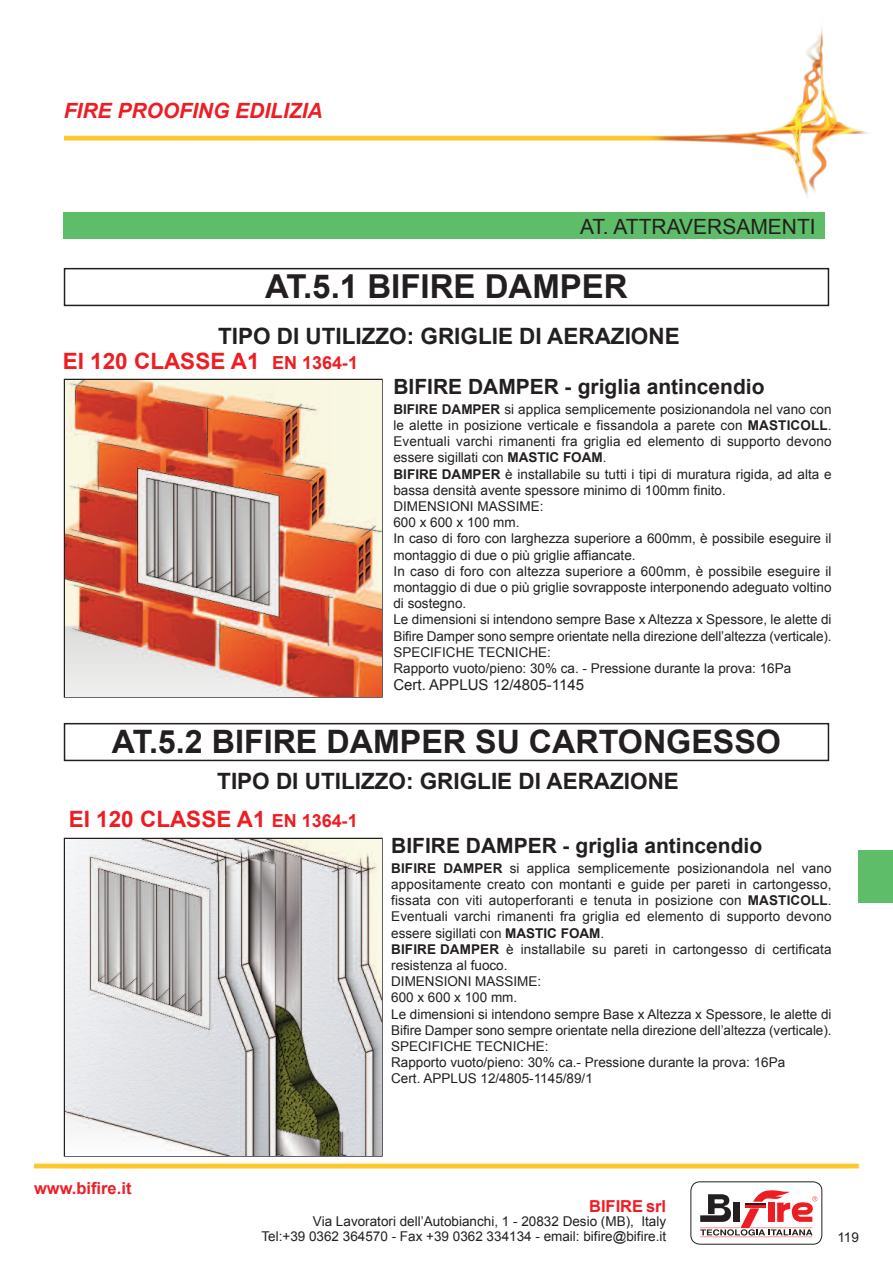
<style>
.page{position:relative;width:893px;height:1263px;background:#fff}
.page>*{position:absolute;margin:0;border:0;box-sizing:border-box;transform-origin:0 0}
.t1{font:700 33px "Arial";color:#231f20}
.t2{font:700 32.25px "Arial";color:#231f20}
.t3{font:700 22.5px/37.5px "Arial";color:#231f20}
.t4{font:700 21px "Arial";color:#231f20}
.t5{font:italic 700 21px "Arial";color:#ee1d23}
.t6{font:21px "Arial";color:#231f20}
.t7{font:700 16.5px "Arial";color:#ee1d23}
.t8{font:15px "Arial";color:#231f20}
.t9{font:13.5px/16.2px "Arial";color:#231f20}
.s1{color:#ee1d23}
.s2{font-size:18px;color:#ee1d23}
.s3{font-weight:700}
</style>
<div class="page">
<img style="left:33px;top:28px;width:860px;height:1209px">
<div style="left:859px;top:850px;width:34px;height:52px;background:#5ebd68"></div>
<div style="left:64px;top:213px;width:761px;height:25px;background:#5ebd68"></div>
<div style="left:0;top:131px;width:64px;height:42px;background:#fff"></div>
<svg style="left:690px;top:1181px;width:132px;height:64px"></svg>
<img style="left:65px;top:839px;width:316px;height:316px">
<div style="left:64px;top:723px;width:765px;height:38px;border:2px solid #231f20"></div>
<img style="left:65px;top:380px;width:316px;height:316px">
<div style="left:64px;top:268px;width:765px;height:38px;border:2px solid #231f20"></div>
<h3 class="t5" style="left:64px;top:99px;width:260px">FIRE PROOFING EDILIZIA</h3>
<h3 class="t6" style="left:580px;top:215px;width:237px">AT. ATTRAVERSAMENTI</h3>
<h1 class="t1" style="left:265px;top:268px;width:364px">AT.5.1 BIFIRE DAMPER</h1>
<h3 class="t3" style="left:63px;top:323px;width:618px;line-height:25.5px;text-indent:155px">TIPO DI UTILIZZO: GRIGLIE DI AERAZIONE<br><span class="s1">EI 120 CLASSE A1</span> <span class="s2">EN 1364-1</span></h3>
<h3 class="t4" style="left:393px;top:375px;width:373px">BIFIRE DAMPER - griglia antincendio</h3>
<p class="t9" style="left:393px;top:401px;width:440px"><span class="s3">BIFIRE DAMPER</span> si applica semplicemente posizionandola nel vano con le alette in posizione verticale e fissandola a parete con <span class="s3">MASTICOLL</span>.<br>Eventuali varchi rimanenti fra griglia ed elemento di supporto devono essere sigillati con <span class="s3">MASTIC FOAM</span>.<br><span class="s3">BIFIRE DAMPER</span> è installabile su tutti i tipi di muratura rigida, ad alta e bassa densità avente spessore minimo di 100mm finito.<br>DIMENSIONI MASSIME:<br>600 x 600 x 100 mm.<br>In caso di foro con larghezza superiore a 600mm, è possibile eseguire il montaggio di due o più griglie affiancate.<br>In caso di foro con altezza superiore a 600mm, è possibile eseguire il montaggio di due o più griglie sovrapposte interponendo adeguato voltino di sostegno.<br>Le dimensioni si intendono sempre Base x Altezza x Spessore, le alette di Bifire Damper sono sempre orientate nella direzione dell’altezza (verticale).<br>SPECIFICHE TECNICHE:<br>Rapporto vuoto/pieno: 30% ca. - Pressione durante la prova: 16Pa</p>
<p class="t8" style="left:393px;top:677px;width:192px">Cert. APPLUS 12/4805-1145</p>
<h2 class="t2" style="left:112px;top:723px;width:670px">AT.5.2 BIFIRE DAMPER SU CARTONGESSO</h2>
<h3 class="t3" style="left:69px;top:763px;width:612px;text-indent:148px">TIPO DI UTILIZZO: GRIGLIE DI AERAZIONE<br><span class="s1">EI 120 CLASSE A1</span> <span class="s2">EN 1364-1</span></h3>
<h3 class="t4" style="left:391px;top:834px;width:373px">BIFIRE DAMPER - griglia antincendio</h3>
<p class="t9" style="left:391px;top:860px;width:442px"><span class="s3">BIFIRE DAMPER</span> si applica semplicemente posizionandola nel vano appositamente creato con montanti e guide per pareti in cartongesso, fissata con viti autoperforanti e tenuta in posizione con <span class="s3">MASTICOLL</span>.<br>Eventuali varchi rimanenti fra griglia ed elemento di supporto devono essere sigillati con <span class="s3">MASTIC FOAM</span>.<br><span class="s3">BIFIRE DAMPER</span> è installabile su pareti in cartongesso di certificata resistenza al fuoco.<br>DIMENSIONI MASSIME:<br>600 x 600 x 100 mm.<br>Le dimensioni si intendono sempre Base x Altezza x Spessore, le alette di Bifire Damper sono sempre orientate nella direzione dell’altezza (verticale).<br>SPECIFICHE TECNICHE:<br>Rapporto vuoto/pieno: 30% ca.- Pressione durante la prova: 16Pa<br>Cert. APPLUS 12/4805-1145/89/1</p>
<p class="t7" style="left:34px;top:1179px;width:99px">www.bifire.it</p>
<p class="t7" style="left:589px;top:1197px;width:79px">BIFIRE srl</p>
<p class="t9" style="left:261px;top:1214px;width:406px;line-height:14.2px;text-align:right">Via Lavoratori dell’Autobianchi, 1 - 20832 Desio (MB), Italy<br>Tel:+39 0362 364570 - Fax +39 0362 334134 - email: bifire@bifire.it</p>
<p class="t9" style="left:837px;top:1229px;width:23px">119</p>
</div>
